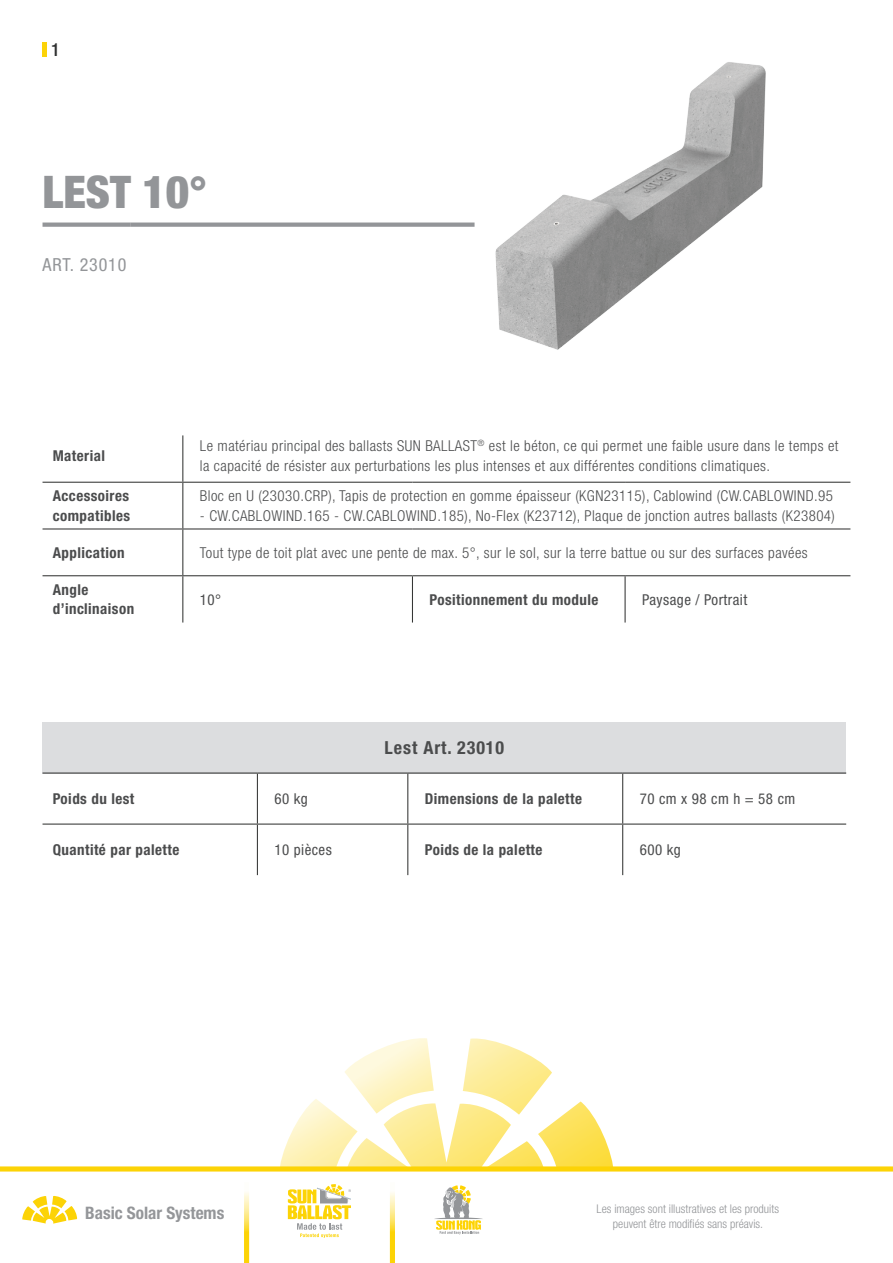
<style>
.page{position:relative;width:893px;height:1263px;background:#fff}
.page>*{position:absolute;margin:0;border:0;box-sizing:border-box;transform-origin:0 0}
.t1{font:900 condensed 45px "Helvetica Neue LT Pro";color:#939598}
.t2{font:700 condensed 18px "Helvetica Neue LT Pro";letter-spacing:.05em;color:#4b4c4d}
.t3{font:condensed 18px "Helvetica Neue LT Pro";letter-spacing:.05em;color:#939598}
.t4{font:500 condensed 18px "Helvetica Neue LT Pro";color:#2e2f2f}
.t5{font:700 condensed 17.25px "Helvetica Neue LT Pro";color:#949699}
.t6{font:300 condensed 15px/19.5px "Helvetica Neue LT Pro";letter-spacing:.03em;color:#4b4c4d}
.t7{font:700 condensed 15px/19.5px "Helvetica Neue LT Pro";letter-spacing:.03em;color:#4b4c4d}
.t8{font:condensed 15px "Helvetica Neue LT Pro";letter-spacing:.03em;color:#4b4c4d}
.t9{font:300 condensed 12px/15px "Helvetica Neue LT Pro";color:#939598;text-align:center}
</style>
<div class="page">
<div style="left:0;top:1166px;width:893px;height:5px;background:#fcd306"></div>
<svg style="left:22px;top:1196px;width:55px;height:27px"></svg>
<svg style="left:244px;top:1192px;width:5px;height:71px"></svg>
<svg style="left:390px;top:1192px;width:5px;height:71px"></svg>
<svg style="left:279px;top:1038px;width:335px;height:129px"></svg>
<svg style="left:434px;top:1185px;width:49px;height:49px"></svg>
<svg style="left:288px;top:1184px;width:63px;height:54px"></svg>
<hr style="left:43px;top:43px;width:4px;height:14px;background:#fcd308">
<div style="left:43px;top:222px;width:88px;height:5px;background:#939598"></div>
<div style="left:131px;top:222px;width:344px;height:5px;background:#939598"></div>
<hr style="left:182px;top:435px;width:1px;height:47px;background:#363736">
<hr style="left:182px;top:483px;width:1px;height:45px;background:#363736">
<hr style="left:182px;top:529px;width:1px;height:46px;background:#363736">
<hr style="left:182px;top:576px;width:1px;height:46px;background:#363736">
<hr style="left:412px;top:576px;width:1px;height:46px;background:#363736">
<hr style="left:625px;top:576px;width:1px;height:46px;background:#363736">
<hr style="left:43px;top:482px;width:140px;height:1px;background:#363736">
<hr style="left:183px;top:482px;width:229px;height:1px;background:#363736">
<hr style="left:412px;top:482px;width:213px;height:1px;background:#363736">
<hr style="left:625px;top:482px;width:225px;height:1px;background:#363736">
<hr style="left:43px;top:528px;width:140px;height:1px;background:#363736">
<hr style="left:183px;top:528px;width:229px;height:1px;background:#363736">
<hr style="left:412px;top:528px;width:213px;height:1px;background:#363736">
<hr style="left:625px;top:528px;width:225px;height:1px;background:#363736">
<hr style="left:43px;top:575px;width:140px;height:1px;background:#363736">
<hr style="left:183px;top:575px;width:229px;height:1px;background:#363736">
<hr style="left:412px;top:575px;width:213px;height:1px;background:#363736">
<hr style="left:625px;top:575px;width:225px;height:1px;background:#363736">
<img style="left:383px;top:62px;width:383px;height:288px">
<div style="left:43px;top:722px;width:803px;height:51px;background:#dcdddf"></div>
<hr style="left:257px;top:773px;width:1px;height:50px;background:#363736">
<hr style="left:407px;top:773px;width:1px;height:50px;background:#363736">
<hr style="left:622px;top:773px;width:1px;height:50px;background:#363736">
<hr style="left:257px;top:825px;width:1px;height:50px;background:#363736">
<hr style="left:407px;top:825px;width:1px;height:50px;background:#363736">
<hr style="left:622px;top:825px;width:1px;height:50px;background:#363736">
<hr style="left:43px;top:772px;width:214px;height:1px;background:#363736">
<hr style="left:257px;top:772px;width:151px;height:1px;background:#363736">
<hr style="left:408px;top:772px;width:215px;height:1px;background:#363736">
<hr style="left:623px;top:772px;width:223px;height:1px;background:#363736">
<hr style="left:43px;top:823px;width:214px;height:2px;background:#363736">
<hr style="left:257px;top:823px;width:151px;height:2px;background:#363736">
<hr style="left:408px;top:823px;width:215px;height:2px;background:#363736">
<hr style="left:623px;top:823px;width:223px;height:2px;background:#363736">
<p class="t4" style="left:51px;top:39px;width:10px">1</p>
<h1 class="t1" style="left:43px;top:164px;width:166px">LEST 10°</h1>
<p class="t3" style="left:43px;top:254px;width:85px">ART. 23010</p>
<p class="t7" style="left:53px;top:446px;width:54px">Material</p>
<p class="t6" style="left:200px;top:436px;width:640px">Le matériau principal des ballasts SUN BALLAST<sup>®</sup> est le béton, ce qui permet une faible usure dans le temps et la capacité de résister aux perturbations les plus intenses et aux différentes conditions climatiques.</p>
<p class="t7" style="left:53px;top:486px;width:79px">Accessoires compatibles</p>
<p class="t6" style="left:200px;top:486px;width:635px">Bloc en U (23030.CRP), Tapis de protection en gomme épaisseur (KGN23115), Cablowind (CW.CABLOWIND.95</p>
<p class="t6" style="left:200px;top:505px;width:637px">- CW.CABLOWIND.165 - CW.CABLOWIND.185), No-Flex (K23712), Plaque de jonction autres ballasts (K23804)</p>
<p class="t7" style="left:53px;top:542px;width:73px">Application</p>
<p class="t6" style="left:200px;top:542px;width:609px">Tout type de toit plat avec une pente de max. 5°, sur le sol, sur la terre battue ou sur des surfaces pavées</p>
<p class="t7" style="left:53px;top:579px;width:83px">Angle d’inclinaison</p>
<p class="t8" style="left:200px;top:590px;width:23px">10°</p>
<p class="t7" style="left:429px;top:589px;width:170px">Positionnement du module</p>
<p class="t8" style="left:642px;top:590px;width:107px">Paysage / Portrait</p>
<p class="t2" style="left:385px;top:737px;width:121px">Lest Art. 23010</p>
<p class="t7" style="left:53px;top:789px;width:83px">Poids du lest</p>
<p class="t8" style="left:274px;top:790px;width:35px">60 kg</p>
<p class="t7" style="left:425px;top:789px;width:159px">Dimensions de la palette</p>
<p class="t8" style="left:640px;top:790px;width:157px">70 cm x 98 cm h = 58 cm</p>
<p class="t7" style="left:53px;top:840px;width:128px">Quantité par palette</p>
<p class="t8" style="left:274px;top:841px;width:59px">10 pièces</p>
<p class="t7" style="left:425px;top:840px;width:119px">Poids de la palette</p>
<p class="t8" style="left:640px;top:841px;width:43px">600 kg</p>
<p class="t5" style="left:85px;top:1202px;width:141px">Basic Solar Systems</p>
<p class="t9" style="left:597px;top:1201px;width:184px">Les images sont illustratives et les produits peuvent être modifiés sans préavis.</p>
</div>
